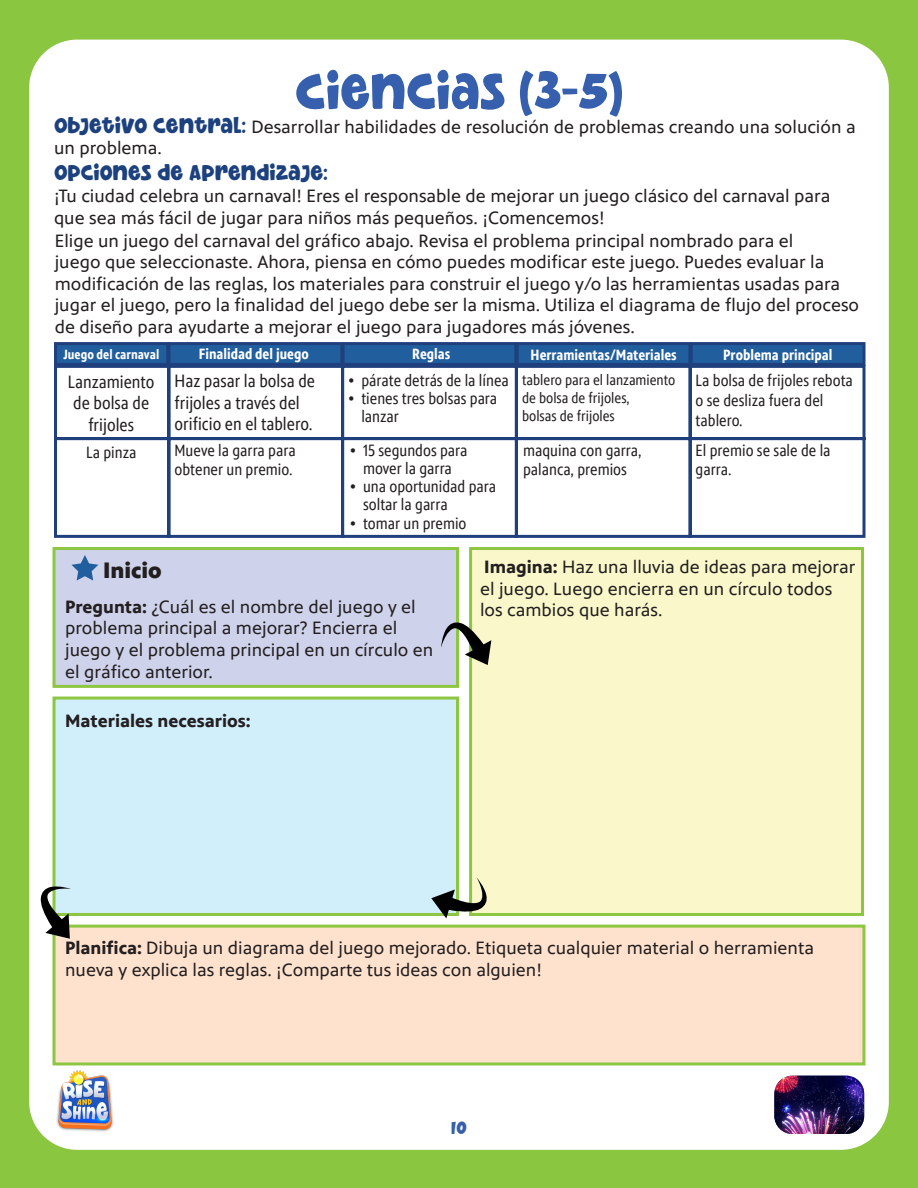
<style>
.page{position:relative;width:918px;height:1188px;background:#8bc640}
.page>*{position:absolute;margin:0;border:0;box-sizing:border-box;transform-origin:0 0}
.Big_Header{font:52.5px "Kidsbar";color:#3660ad}
.Smaller_Header{font:22.5px "Kidsbar";color:#1c417e}
.t1{font:900 22.5px "PBS Sans";color:#231f20}
.Body{font:18px/21.6px "PBS Sans";color:#231f20}
.t2{font:18px/21.6px "PBS Sans Condensed";color:#231f20;text-align:center}
.Body-2{font:700 18px "PBS Sans";color:#231f20}
.t3{font:18px "Kidsbar";color:#3660ad}
.t4{font:16.5px/19.8px "PBS Sans Condensed";color:#231f20}
.t5{font:700 15px "PBS Sans Condensed";color:#fff}
.t6{font:15px/18px "PBS Sans Condensed";color:#231f20}
.t7{font:700 13.5px "PBS Sans Condensed";color:#fff}
.s1{font-family:"Kidsbar";font-size:22.5px;color:#1c417e}
.s2{font-weight:700}
</style>
<div class="page">
<div style="left:29px;top:40px;width:860px;height:1110px;background:#fff;border-radius:48px"></div>
<img style="left:56px;top:1071px;width:58px;height:61px">
<div style="left:52px;top:697px;width:407px;height:219px;background:#d1eefb;border:3px solid #8dc641"></div>
<div style="left:52px;top:925px;width:813px;height:140px;background:#fee2cd;border:3px solid #8dc641"></div>
<div style="left:52px;top:547px;width:407px;height:141px;background:#ced2ea;border:3px solid #8dc641"></div>
<div style="left:469px;top:547px;width:395px;height:369px;background:#faf8cb;border:3px solid #8dc641"></div>
<svg style="left:441px;top:621px;width:50px;height:44px"></svg>
<svg style="left:431px;top:878px;width:56px;height:40px"></svg>
<svg style="left:40px;top:885px;width:31px;height:54px"></svg>
<svg style="left:71px;top:555px;width:27px;height:26px"></svg>
<div style="left:54px;top:342px;width:115px;height:24px;background:#215e9e;border:3px solid #1f407d"></div>
<div style="left:167px;top:342px;width:176px;height:24px;background:#215e9e;border:3px solid #1f407d"></div>
<div style="left:342px;top:342px;width:175px;height:24px;background:#215e9e;border:3px solid #1f407d"></div>
<div style="left:516px;top:342px;width:175px;height:24px;background:#215e9e;border:3px solid #1f407d"></div>
<div style="left:690px;top:342px;width:175px;height:24px;background:#215e9e;border:3px solid #1f407d"></div>
<svg style="left:54px;top:363px;width:812px;height:175px"></svg>
<img style="left:774px;top:1076px;width:90px;height:58px">
<p class="Big_Header" style="left:295px;top:58px;width:330px">CIENCIAS (3-5)</p>
<p class="Body" style="left:54px;top:116px;width:803px"><span class="s1">OBJETIVO CENTRAL:</span> Desarrollar habilidades de resolución de problemas creando una solución a un problema.</p>
<p class="Smaller_Header" style="left:54px;top:158px;width:275px">OPCIONES DE APRENDIZAJE:</p>
<p class="Body" style="left:54px;top:186px;width:778px">¡Tu ciudad celebra un carnaval! Eres el responsable de mejorar un juego clásico del carnaval para que sea más fácil de jugar para niños más pequeños. ¡Comencemos!</p>
<p class="Body" style="left:55px;top:230px;width:806px">Elige un juego del carnaval del gráfico abajo. Revisa el problema principal nombrado para el<br>juego que seleccionaste. Ahora, piensa en cómo puedes modificar este juego. Puedes evaluar la modificación de las reglas, los materiales para construir el juego y/o las herramientas usadas para jugar el juego, pero la finalidad del juego debe ser la misma. Utiliza el diagrama de flujo del proceso de diseño para ayudarte a mejorar el juego para jugadores más jóvenes.</p>
<p class="t7" style="left:63px;top:347px;width:97px">Juego del carnaval</p>
<p class="t5" style="left:199px;top:345px;width:111px">Finalidad del juego</p>
<p class="t5" style="left:412px;top:345px;width:40px">Reglas</p>
<p class="t5" style="left:531px;top:347px;width:148px">Herramientas/Materiales</p>
<p class="t5" style="left:723px;top:347px;width:111px">Problema principal</p>
<p class="t2" style="left:68px;top:371px;width:88px">Lanzamiento de bolsa de frijoles</p>
<p class="t2" style="left:175px;top:370px;width:142px;text-align:left">Haz pasar la bolsa de frijoles a través del orificio en el tablero.</p>
<p class="t4" style="left:348px;top:371px;width:163px">• párate detrás de la línea</p>
<p class="t6" style="left:522px;top:371px;width:155px">tablero para el lanzamiento de bolsa de frijoles,</p>
<p class="t6" style="left:522px;top:407px;width:94px">bolsas de frijoles</p>
<p class="t4" style="left:696px;top:371px;width:159px">La bolsa de frijoles rebota o se desliza fuera del tablero.</p>
<p class="t4" style="left:696px;top:440px;width:136px">El premio se sale de la garra.</p>
<p class="t4" style="left:361px;top:390px;width:137px;line-height:18px;text-indent:-14px">• tienes tres bolsas para lanzar</p>
<p class="t4" style="left:175px;top:440px;width:123px">Mueve la garra para obtener un premio.</p>
<p class="t4" style="left:350px;top:441px;width:119px;line-height:18px;text-align:center">• 15 segundos para mover la garra</p>
<p class="t4" style="left:363px;top:477px;width:135px;line-height:18px;text-indent:-14px">• una oportunidad para soltar la garra</p>
<p class="t4" style="left:350px;top:514px;width:118px">• tomar un premio</p>
<p class="t4" style="left:523px;top:440px;width:120px">maquina con garra, palanca, premios</p>
<p class="t4" style="left:86px;top:442px;width:52px">La pinza</p>
<p class="t1" style="left:103px;top:558px;width:60px">Inicio</p>
<p class="Body" style="left:65px;top:596px;width:370px"><span class="s2">Pregunta:</span> ¿Cuál es el nombre del juego y el problema principal a mejorar? Encierra el juego y el problema principal en un círculo en el gráfico anterior.</p>
<p class="Body-2" style="left:65px;top:710px;width:187px">Materiales necesarios:</p>
<p class="Body" style="left:480px;top:557px;width:377px"><span class="s2">Imagina:</span> Haz una lluvia de ideas para mejorar el juego. Luego encierra en un círculo todos los cambios que harás.</p>
<p class="Body" style="left:65px;top:937px;width:750px"><span class="s2">Planifica:</span> Dibuja un diagrama del juego mejorado. Etiqueta cualquier material o herramienta nueva y explica las reglas. ¡Comparte tus ideas con alguien!</p>
<p class="t3" style="left:451px;top:1117px;width:17px">10</p>
</div>
